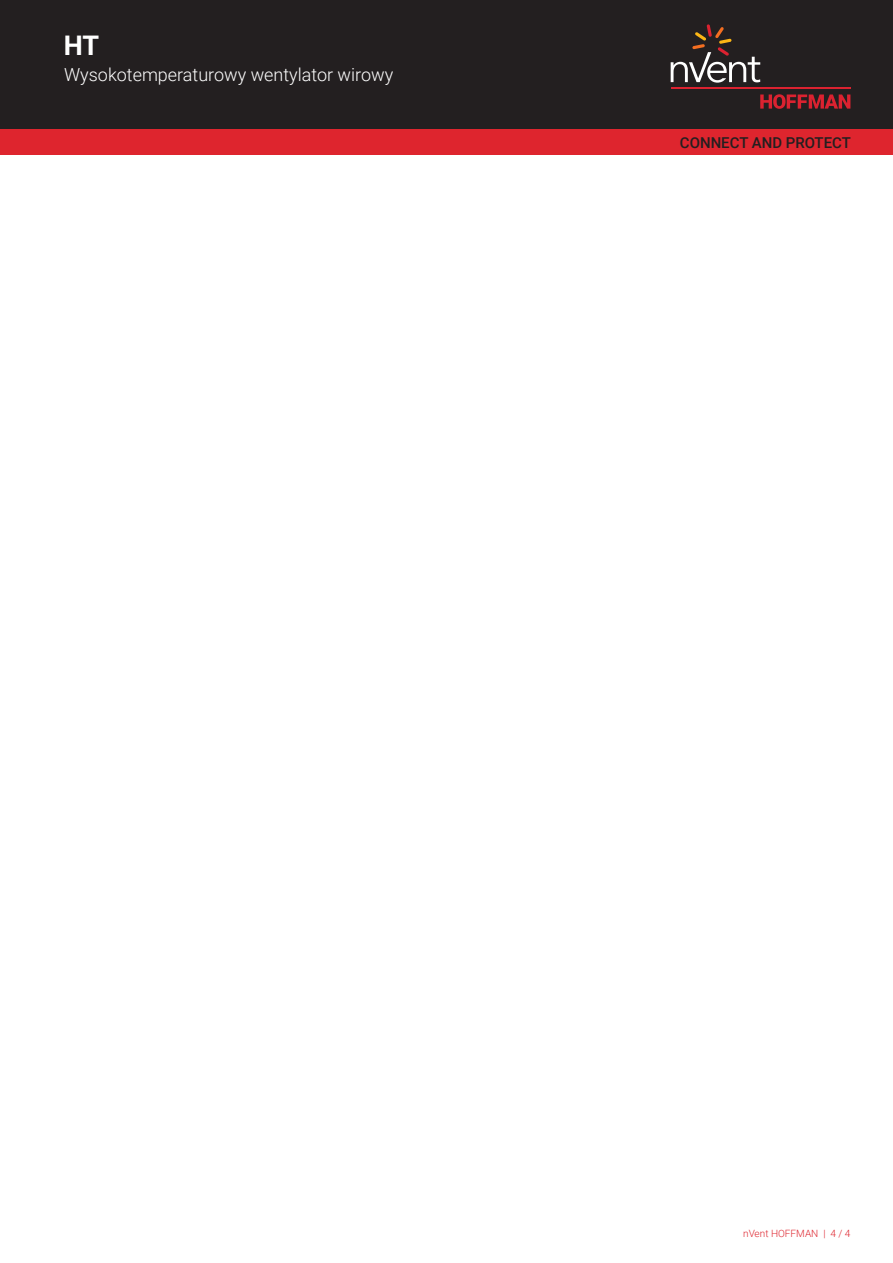
<style>
.page{position:relative;width:893px;height:1263px;background:#fff}
.page>*{position:absolute;margin:0;border:0;box-sizing:border-box;transform-origin:0 0}
.t1{font:700 27px "Roboto";color:#fff}
.t2{font:300 18px "Roboto";color:#fff}
.t3{font:500 15px "Roboto";color:#231f20}
.t4{font:300 10.05px "Roboto";color:#de252e}
</style>
<div class="page">
<div style="left:0;top:0;width:893px;height:129px;background:#231f20"></div>
<svg style="left:760px;top:94px;width:90px;height:15px"></svg>
<hr style="left:671px;top:88px;width:179px;height:1px;background:#db2230">
<svg style="left:671px;top:24px;width:89px;height:59px"></svg>
<div style="left:0;top:129px;width:893px;height:26px;background:#de252e"></div>
<h1 class="t1" style="left:64px;top:27px;width:37px">HT</h1>
<p class="t2" style="left:64px;top:62px;width:331px">Wysokotemperaturowy wentylator wirowy</p>
<p class="t3" style="left:680px;top:132px;width:173px">CONNECT AND PROTECT</p>
<p class="t4" style="left:743px;top:1226px;width:109px">nVent HOFFMAN | 4 / 4</p>
</div>
